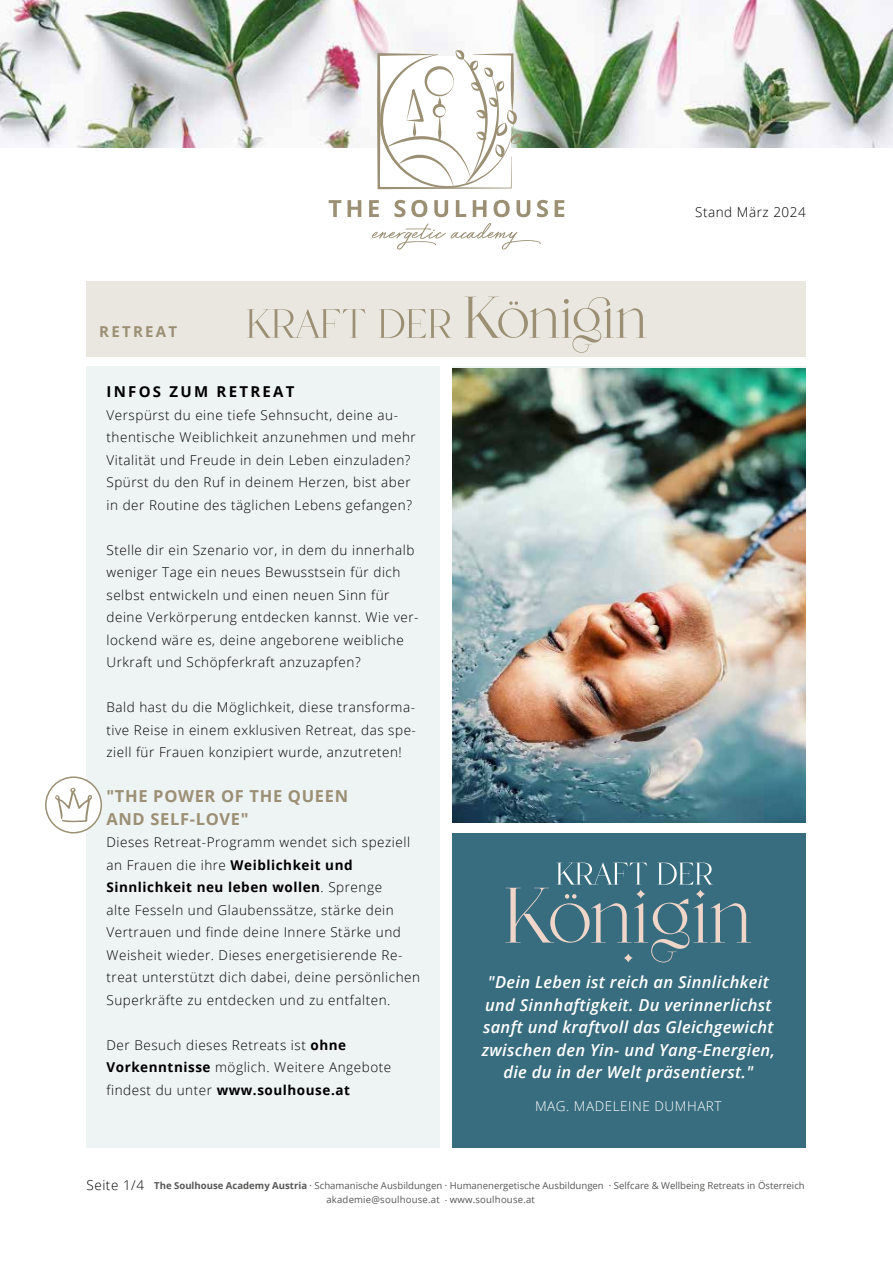
<style>
.page{position:relative;width:893px;height:1263px;background:#fff}
.page>*{position:absolute;margin:0;border:0;box-sizing:border-box;transform-origin:0 0}
.t1{font:58.5px "Mango";letter-spacing:-.015em;color:#9b8f74}
.t2{font:italic 600 16.5px/22.5px "Open Sans";letter-spacing:.02em;color:#fff;text-align:center}
.t3{font:700 16.5px/22.5px "Open Sans";letter-spacing:.04em;color:#9b8f74}
.t4{font:700 15px "Open Sans";letter-spacing:.15em;color:#000}
.t5{font:700 15px "Open Sans";letter-spacing:.15em;color:#9b8f74}
.t6{font:300 13.5px/22.5px "Open Sans";letter-spacing:.04em;color:#000}
.t7{font:300 13.5px "Open Sans";letter-spacing:.04em;color:#fff}
.t8{font:9.6px/14.4px "Open Sans";color:#575756}
.s1{font-size:84px}
.s2{font-weight:700}
</style>
<div class="page">
<img style="left:0;top:0;width:893px;height:147px">
<svg style="left:377px;top:50px;width:145px;height:139px"></svg>
<svg style="left:329px;top:200px;width:12px;height:17px"></svg>
<svg style="left:347px;top:200px;width:14px;height:17px"></svg>
<svg style="left:369px;top:200px;width:10px;height:17px"></svg>
<svg style="left:394px;top:200px;width:11px;height:17px"></svg>
<svg style="left:411px;top:200px;width:16px;height:17px"></svg>
<svg style="left:434px;top:200px;width:14px;height:17px"></svg>
<svg style="left:456px;top:200px;width:10px;height:17px"></svg>
<svg style="left:473px;top:200px;width:14px;height:17px"></svg>
<svg style="left:494px;top:200px;width:16px;height:17px"></svg>
<svg style="left:517px;top:200px;width:13px;height:17px"></svg>
<svg style="left:537px;top:200px;width:11px;height:17px"></svg>
<svg style="left:555px;top:200px;width:9px;height:17px"></svg>
<svg style="left:372px;top:223px;width:169px;height:27px"></svg>
<div style="left:87px;top:281px;width:719px;height:75px;background:#eae7e0"></div>
<img style="left:452px;top:368px;width:354px;height:454px">
<div style="left:86px;top:366px;width:353px;height:782px;background:#eef3f4"></div>
<div style="left:452px;top:833px;width:354px;height:315px;background:#386d7f"></div>
<div style="left:46px;top:777px;width:55px;height:56px;background:#fff;border-radius:50%"></div>
<div style="left:45px;top:776px;width:57px;height:57px;border:2px solid #9b8f74;border-radius:50%"></div>
<svg style="left:55px;top:787px;width:37px;height:35px"></svg>
<svg style="left:506px;top:862px;width:245px;height:100px"></svg>
<svg style="left:624px;top:954px;width:9px;height:8px"></svg>
<p class="t5" style="left:99px;top:321px;width:79px">RETREAT</p>
<h1 class="t1" style="left:245px;top:287px;width:404px">KRAFT DER <span class="s1">Königin</span></h1>
<p class="t6" style="left:695px;top:200px;width:112px">Stand März 2024</p>
<p class="t4" style="left:107px;top:381px;width:189px">INFOS ZUM RETREAT</p>
<p class="t6" style="left:107px;top:403px;width:311px">Verspürst du eine tiefe Sehnsucht, deine au&shy;thentische Weiblichkeit anzunehmen und mehr Vitalität und Freude in dein Leben einzuladen?<br>Spürst du den Ruf in deinem Herzen, bist aber in der Routine des täglichen Lebens gefangen?</p>
<p class="t6" style="left:107px;top:538px;width:314px">Stelle dir ein Szenario vor, in dem du innerhalb weniger Tage ein neues Bewusstsein für dich selbst entwickeln und einen neuen Sinn für deine Verkörperung entdecken kannst. Wie ver&shy;lockend wäre es, deine angeborene weibliche Urkraft und Schöpferkraft anzuzapfen?</p>
<p class="t6" style="left:107px;top:696px;width:311px;text-align:justify">Bald hast du die Möglichkeit, diese transforma&shy;tive Reise in einem exklusiven Retreat, das spe&shy;ziell für Frauen konzipiert wurde, anzutreten!</p>
<p class="t3" style="left:107px;top:785px;width:243px">"THE POWER OF THE QUEEN<br>AND SELF-LOVE"</p>
<p class="t6" style="left:107px;top:831px;width:315px">Dieses Retreat-Programm wendet sich speziell an Frauen die ihre <span class="s2">Weiblichkeit und Sinnlichkeit neu leben wollen</span>. Sprenge<br>alte Fesseln und Glaubenssätze, stärke dein Vertrauen und finde deine Innere Stärke und Weisheit wieder. Dieses energetisierende Re&shy;treat unterstützt dich dabei, deine persönlichen Superkräfte zu entdecken und zu entfalten.</p>
<p class="t6" style="left:107px;top:1033px;width:286px">Der Besuch dieses Retreats ist <span class="s2">ohne<br>Vorkenntnisse</span> möglich. Weitere Angebote findest du unter <span class="s2">www.soulhouse.at</span></p>
<p class="t2" style="left:482px;top:971px;width:295px">"Dein Leben ist reich an Sinnlichkeit und Sinnhaftigkeit. Du verinnerlichst sanft und kraftvoll das Gleichgewicht zwischen den Yin- und Yang-Energien, die du in der Welt präsentierst."</p>
<p class="t7" style="left:535px;top:1097px;width:188px">MAG. MADELEINE DUMHART</p>
<p class="t6" style="left:87px;top:1173px;width:59px">Seite 1/4</p>
<p class="t8" style="left:326px;top:1178px;width:480px;text-indent:-172px"><span class="s2">The Soulhouse Academy Austria</span> . Schamanische Ausbildungen . Humanenergetische Ausbildungen . Selfcare &amp; Wellbeing Retreats in Österreich akademie@soulhouse.at . www.soulhouse.at</p>
</div>
